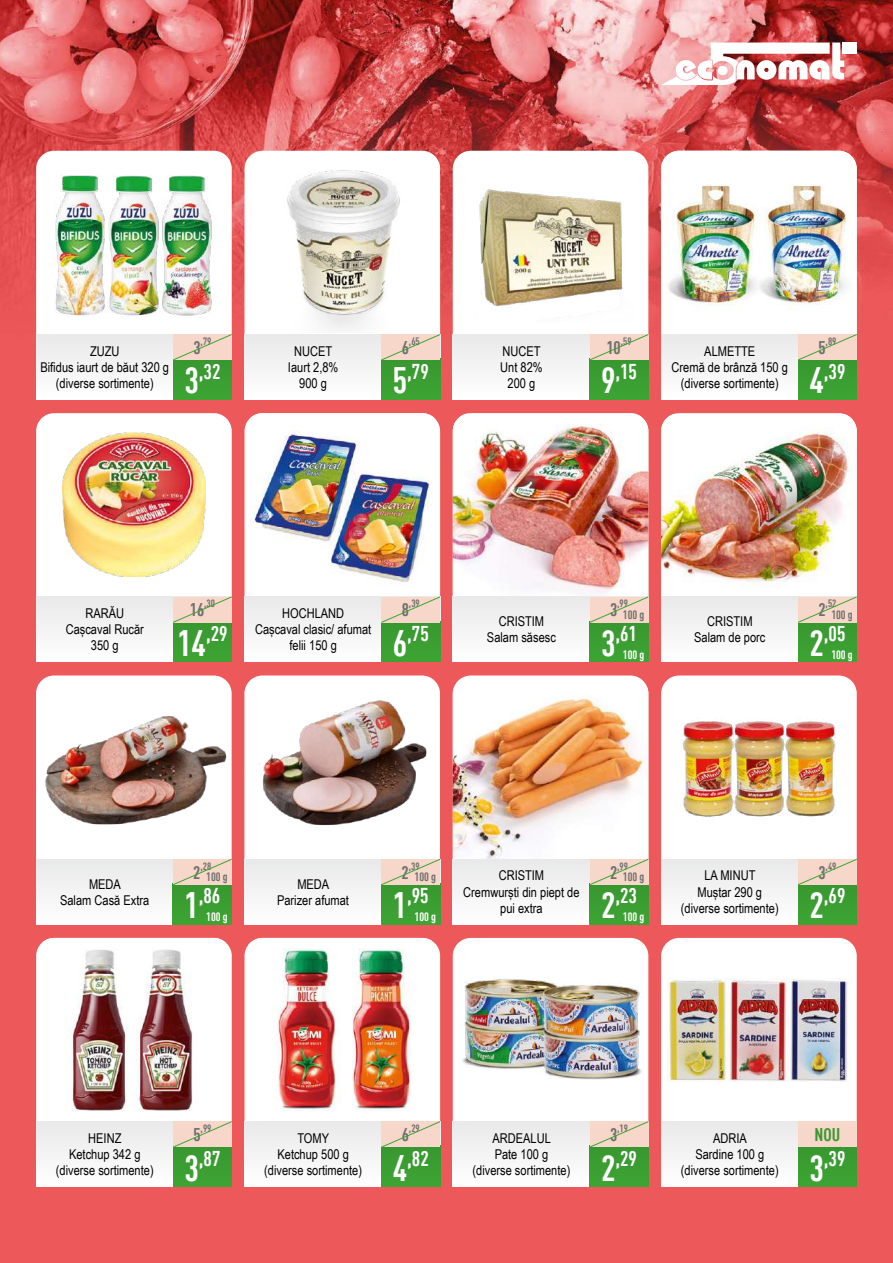
<style>
.page{position:relative;width:893px;height:1263px;background:#fff}
.page>*{position:absolute;margin:0;border:0;box-sizing:border-box;transform-origin:0 0}
.t1{font:700 condensed 21px "Adihaus DIN";color:#fff}
.t2{font:700 condensed 18px "Adihaus DIN";color:#6f6f6e}
.t3{font:700 condensed 18px "Adihaus DIN";color:#389730}
.t4{font:13.5px/16.2px "Arial Narrow";color:#000;text-align:center}
.t5{font:700 condensed 12px "Adihaus DIN";color:#fff}
.t6{font:700 condensed 12px "Adihaus DIN";color:#6f6f6e}
.t7{font:700 condensed 10.5px "Adihaus DIN";color:#6f6f6e}
.s1{font-size:36px}
</style>
<div class="page">
<img style="left:0;top:0;width:893px;height:1263px">
<div style="left:36px;top:597px;width:196px;height:65px;background:#f8f8f8"></div>
<div style="left:173px;top:621px;width:59px;height:41px;background:#3a9e32"></div>
<img style="left:36px;top:413px;width:197px;height:210px">
<div style="left:244px;top:597px;width:196px;height:65px;background:#f8f8f8"></div>
<div style="left:381px;top:621px;width:59px;height:41px;background:#3a9e32"></div>
<img style="left:244px;top:413px;width:197px;height:210px">
<div style="left:36px;top:334px;width:196px;height:65px;background:#f8f8f8"></div>
<div style="left:173px;top:359px;width:59px;height:40px;background:#3b9e32"></div>
<img style="left:36px;top:151px;width:197px;height:210px">
<div style="left:244px;top:334px;width:196px;height:65px;background:#f8f8f8"></div>
<div style="left:381px;top:359px;width:59px;height:40px;background:#3b9e32"></div>
<svg style="left:244px;top:151px;width:197px;height:210px"></svg>
<div style="left:453px;top:334px;width:195px;height:65px;background:#f8f8f8"></div>
<div style="left:590px;top:359px;width:58px;height:40px;background:#3b9e32"></div>
<svg style="left:453px;top:151px;width:196px;height:210px"></svg>
<div style="left:661px;top:334px;width:196px;height:65px;background:#f8f8f8"></div>
<div style="left:798px;top:359px;width:59px;height:40px;background:#3b9e32"></div>
<img style="left:661px;top:151px;width:197px;height:210px">
<div style="left:36px;top:1121px;width:196px;height:66px;background:#f8f8f8"></div>
<div style="left:173px;top:1146px;width:59px;height:41px;background:#3a9e32"></div>
<img style="left:36px;top:938px;width:197px;height:210px">
<div style="left:244px;top:1121px;width:196px;height:66px;background:#f8f8f8"></div>
<div style="left:381px;top:1146px;width:59px;height:41px;background:#3a9e32"></div>
<img style="left:244px;top:938px;width:197px;height:210px">
<div style="left:453px;top:1121px;width:195px;height:66px;background:#f8f8f8"></div>
<div style="left:590px;top:1146px;width:58px;height:41px;background:#3a9e32"></div>
<img style="left:453px;top:938px;width:196px;height:210px">
<svg style="left:661px;top:938px;width:196px;height:183px"></svg>
<img style="left:667px;top:978px;width:183px;height:103px">
<div style="left:661px;top:1121px;width:196px;height:66px;background:#f4f4f4"></div>
<div style="left:798px;top:1146px;width:59px;height:41px;background:#3a9e32"></div>
<div style="left:798px;top:1121px;width:59px;height:26px;background:#f6d7c9"></div>
<div style="left:843px;top:43px;width:14px;height:11px;background:#fff"></div>
<img style="left:661px;top:43px;width:183px;height:42px">
<div style="left:453px;top:597px;width:195px;height:65px;background:#f8f8f8"></div>
<div style="left:590px;top:621px;width:58px;height:41px;background:#3a9e32"></div>
<img style="left:453px;top:413px;width:196px;height:210px">
<div style="left:453px;top:859px;width:195px;height:65px;background:#f8f8f8"></div>
<div style="left:590px;top:883px;width:58px;height:41px;background:#3b9e32"></div>
<img style="left:453px;top:675px;width:196px;height:211px">
<div style="left:36px;top:859px;width:196px;height:65px;background:#f8f8f8"></div>
<div style="left:173px;top:883px;width:59px;height:41px;background:#3b9e32"></div>
<img style="left:36px;top:675px;width:197px;height:211px">
<div style="left:661px;top:597px;width:196px;height:65px;background:#f8f8f8"></div>
<div style="left:798px;top:621px;width:59px;height:41px;background:#3a9e32"></div>
<img style="left:661px;top:413px;width:197px;height:210px">
<div style="left:661px;top:859px;width:196px;height:65px;background:#f8f8f8"></div>
<div style="left:798px;top:883px;width:59px;height:41px;background:#3b9e32"></div>
<img style="left:661px;top:675px;width:197px;height:211px">
<div style="left:244px;top:859px;width:196px;height:65px;background:#f8f8f8"></div>
<div style="left:381px;top:883px;width:59px;height:41px;background:#3b9e32"></div>
<img style="left:244px;top:675px;width:197px;height:211px">
<p class="t4" style="left:40px;top:342px;width:130px">ZUZU<br>Bifidus iaurt de băut 320 g (diverse sortimente)</p>
<h2 class="t2" style="left:193px;top:334px;width:9px">3</h2>
<p class="t7" style="left:201px;top:333px;width:12px">,79</p>
<h1 class="t1" style="left:184px;top:355px;width:38px"><span class="s1">3</span>,32</h1>
<p class="t4" style="left:288px;top:342px;width:52px">NUCET<br>Iaurt 2,8%<br>900 g</p>
<h2 class="t2" style="left:402px;top:334px;width:9px">6</h2>
<p class="t7" style="left:409px;top:333px;width:12px">,65</p>
<h1 class="t1" style="left:393px;top:355px;width:38px"><span class="s1">5</span>,79</h1>
<p class="t4" style="left:500px;top:342px;width:44px">NUCET<br>Unt 82%<br>200 g</p>
<h2 class="t2" style="left:606px;top:334px;width:16px">10</h2>
<p class="t7" style="left:621px;top:333px;width:12px">,59</p>
<h1 class="t1" style="left:601px;top:355px;width:38px"><span class="s1">9</span>,15</h1>
<p class="t4" style="left:672px;top:342px;width:118px">ALMETTE<br>Cremă de brânză 150 g (diverse sortimente)</p>
<h2 class="t2" style="left:818px;top:334px;width:9px">5</h2>
<p class="t7" style="left:826px;top:333px;width:12px">,89</p>
<h1 class="t1" style="left:809px;top:355px;width:38px"><span class="s1">4</span>,39</h1>
<p class="t4" style="left:66px;top:605px;width:80px">RARĂU<br>Cașcaval Rucăr<br>350 g</p>
<h2 class="t2" style="left:190px;top:596px;width:16px">16</h2>
<p class="t7" style="left:204px;top:596px;width:12px">,30</p>
<h1 class="t1" style="left:177px;top:617px;width:52px"><span class="s1">14</span>,29</h1>
<p class="t4" style="left:255px;top:605px;width:118px">HOCHLAND<br>Cașcaval clasic/ afumat felii 150 g</p>
<h2 class="t2" style="left:402px;top:596px;width:9px">8</h2>
<p class="t7" style="left:409px;top:596px;width:12px">,39</p>
<h1 class="t1" style="left:393px;top:617px;width:38px"><span class="s1">6</span>,75</h1>
<h2 class="t2" style="left:610px;top:596px;width:9px">3</h2>
<p class="t7" style="left:617px;top:596px;width:12px">,99</p>
<p class="t5" style="left:623px;top:645px;width:23px">100 g</p>
<p class="t6" style="left:623px;top:606px;width:23px">100 g</p>
<p class="t4" style="left:487px;top:613px;width:70px">CRISTIM<br>Salam săsesc</p>
<h1 class="t1" style="left:601px;top:617px;width:38px"><span class="s1">3</span>,61</h1>
<h2 class="t2" style="left:818px;top:596px;width:9px">2</h2>
<p class="t7" style="left:826px;top:596px;width:12px">,52</p>
<p class="t5" style="left:831px;top:645px;width:23px">100 g</p>
<p class="t6" style="left:831px;top:606px;width:23px">100 g</p>
<p class="t4" style="left:694px;top:613px;width:73px">CRISTIM<br>Salam de porc</p>
<h1 class="t1" style="left:809px;top:617px;width:38px"><span class="s1">2</span>,05</h1>
<h2 class="t2" style="left:193px;top:859px;width:9px">2</h2>
<p class="t7" style="left:200px;top:858px;width:12px">,28</p>
<p class="t5" style="left:206px;top:908px;width:23px">100 g</p>
<p class="t6" style="left:206px;top:868px;width:23px">100 g</p>
<p class="t4" style="left:60px;top:875px;width:91px">MEDA<br>Salam Casă Extra</p>
<h1 class="t1" style="left:184px;top:880px;width:38px"><span class="s1">1</span>,86</h1>
<h2 class="t2" style="left:402px;top:859px;width:9px">2</h2>
<p class="t7" style="left:409px;top:858px;width:12px">,39</p>
<p class="t5" style="left:415px;top:908px;width:23px">100 g</p>
<p class="t6" style="left:415px;top:868px;width:23px">100 g</p>
<p class="t4" style="left:277px;top:875px;width:73px">MEDA<br>Parizer afumat</p>
<h1 class="t1" style="left:393px;top:880px;width:38px"><span class="s1">1</span>,95</h1>
<p class="t4" style="left:463px;top:867px;width:118px">CRISTIM<br>Cremwurști din piept de pui extra</p>
<h2 class="t2" style="left:610px;top:859px;width:9px">2</h2>
<p class="t7" style="left:617px;top:858px;width:12px">,99</p>
<p class="t5" style="left:623px;top:908px;width:23px">100 g</p>
<p class="t6" style="left:623px;top:868px;width:23px">100 g</p>
<h1 class="t1" style="left:601px;top:880px;width:38px"><span class="s1">2</span>,23</h1>
<p class="t4" style="left:681px;top:867px;width:99px">LA MINUT<br>Muștar 290 g (diverse sortimente)</p>
<h2 class="t2" style="left:818px;top:859px;width:9px">3</h2>
<p class="t7" style="left:826px;top:858px;width:12px">,49</p>
<h1 class="t1" style="left:809px;top:880px;width:38px"><span class="s1">2</span>,69</h1>
<p class="t4" style="left:56px;top:1129px;width:99px">HEINZ<br>Ketchup 342 g (diverse sortimente)</p>
<h2 class="t2" style="left:193px;top:1121px;width:9px">5</h2>
<p class="t7" style="left:201px;top:1120px;width:12px">,99</p>
<h1 class="t1" style="left:184px;top:1142px;width:38px"><span class="s1">3</span>,87</h1>
<p class="t4" style="left:264px;top:1129px;width:99px">TOMY<br>Ketchup 500 g (diverse sortimente)</p>
<h2 class="t2" style="left:402px;top:1121px;width:9px">6</h2>
<p class="t7" style="left:409px;top:1120px;width:12px">,29</p>
<h1 class="t1" style="left:393px;top:1142px;width:38px"><span class="s1">4</span>,82</h1>
<p class="t4" style="left:472px;top:1129px;width:99px">ARDEALUL<br>Pate 100 g<br>(diverse sortimente)</p>
<h2 class="t2" style="left:610px;top:1121px;width:9px">3</h2>
<p class="t7" style="left:617px;top:1120px;width:12px">,19</p>
<h1 class="t1" style="left:601px;top:1142px;width:38px"><span class="s1">2</span>,29</h1>
<p class="t4" style="left:681px;top:1129px;width:99px">ADRIA<br>Sardine 100 g (diverse sortimente)</p>
<h2 class="t3" style="left:814px;top:1121px;width:27px">NOU</h2>
<h1 class="t1" style="left:809px;top:1142px;width:38px"><span class="s1">3</span>,39</h1>
</div>
